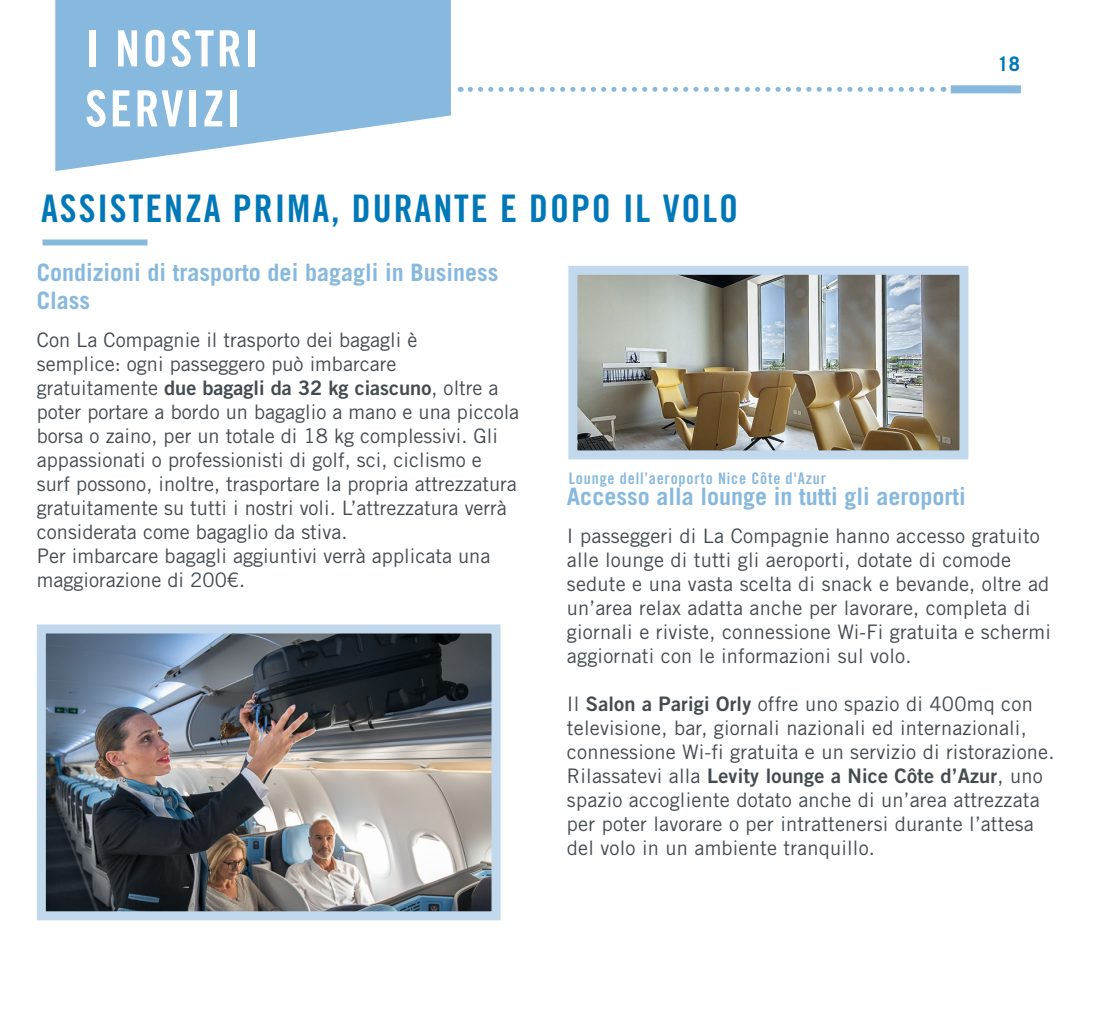
<style>
.page{position:relative;width:1106px;height:1021px;background:#fff}
.page>*{position:absolute;margin:0;border:0;box-sizing:border-box;transform-origin:0 0}
.t1{font:50px "Trade Gothic LT Pro Bd Cn 20";letter-spacing:.05em;color:#fff}
.t2{font:38px "Trade Gothic LT Pro Bd Cn 20";letter-spacing:.05em;color:#0078b8}
.t3{font:700 24px/28px "Trade Gothic LT Pro";color:#87b8dd}
.t4{font:20px/24px "Trade Gothic";letter-spacing:.01em;color:#434b51}
.t5{font:700 20px "Trade Gothic LT Pro";color:#0078b8}
.t6{font:16px "Trade Gothic LT Pro Bd Cn 20";letter-spacing:.05em;color:#87b8dd}
.s1{font-family:"Trade Gothic LT Std Bd 2"}
</style>
<div class="page">
<div style="left:43px;top:239px;width:104px;height:6px;background:#87b8dd"></div>
<svg style="left:470px;top:87px;width:474px;height:5px"></svg>
<div style="left:950px;top:85px;width:70px;height:8px;background:#87b8dd"></div>
<svg style="left:55px;top:0;width:396px;height:171px;fill:#87b8dd"></svg>
<img style="left:47px;top:634px;width:443px;height:276px">
<div style="left:37px;top:624px;width:463px;height:296px;border:9px solid #c1d8ed"></div>
<img style="left:578px;top:276px;width:380px;height:173px">
<div style="left:568px;top:266px;width:400px;height:193px;border:9px solid #c1d8ed"></div>
<p class="t1" style="left:85px;top:18px;width:175px">I NOSTRI</p>
<p class="t1" style="left:85px;top:78px;width:157px">SERVIZI</p>
<p class="t2" style="left:41px;top:186px;width:698px">ASSISTENZA PRIMA, DURANTE E DOPO IL VOLO</p>
<p class="t5" style="left:997px;top:52px;width:24px">18</p>
<p class="t3" style="left:37px;top:258px;width:463px">Condizioni di trasporto dei bagagli in Business<br>Class</p>
<p class="t4" style="left:37px;top:328px;width:382px">Con La Compagnie il trasporto dei bagagli è</p>
<p class="t4" style="left:37px;top:352px;width:361px">semplice: ogni passeggero può imbarcare</p>
<p class="t4" style="left:37px;top:376px;width:484px">gratuitamente <span class="s1">due bagagli da 32 kg ciascuno</span>, oltre a poter portare a bordo un bagaglio a mano e una piccola borsa o zaino, per un totale di 18 kg complessivi. Gli appassionati o professionisti di golf, sci, ciclismo e surf possono, inoltre, trasportare la propria attrezzatura gratuitamente su tutti i nostri voli. L’attrezzatura verrà considerata come bagaglio da stiva.</p>
<p class="t4" style="left:37px;top:544px;width:455px">Per imbarcare bagagli aggiuntivi verrà applicata una maggiorazione di 200€.</p>
<p class="t6" style="left:569px;top:469px;width:258px">Lounge dell’aeroporto Nice Côte d'Azur</p>
<p class="t3" style="left:567px;top:482px;width:400px">Accesso alla lounge in tutti gli aeroporti</p>
<p class="t4" style="left:567px;top:524px;width:474px">I passeggeri di La Compagnie hanno accesso gratuito</p>
<p class="t4" style="left:567px;top:548px;width:485px">alle lounge di tutti gli aeroporti, dotate di comode sedute e una vasta scelta di snack e bevande, oltre ad un’area relax adatta anche per lavorare, completa di giornali e riviste, connessione Wi-Fi gratuita e schermi aggiornati con le informazioni sul volo.</p>
<p class="t4" style="left:567px;top:692px;width:489px">Il <span class="s1">Salon a Parigi Orly</span> offre uno spazio di 400mq con televisione, bar, giornali nazionali ed internazionali, connessione Wi-fi gratuita e un servizio di ristorazione.<br>Rilassatevi alla <span class="s1">Levity lounge a Nice Côte d’Azur</span>, uno spazio accogliente dotato anche di un’area attrezzata per poter lavorare o per intrattenersi durante l’attesa del volo in un ambiente tranquillo.</p>
</div>
